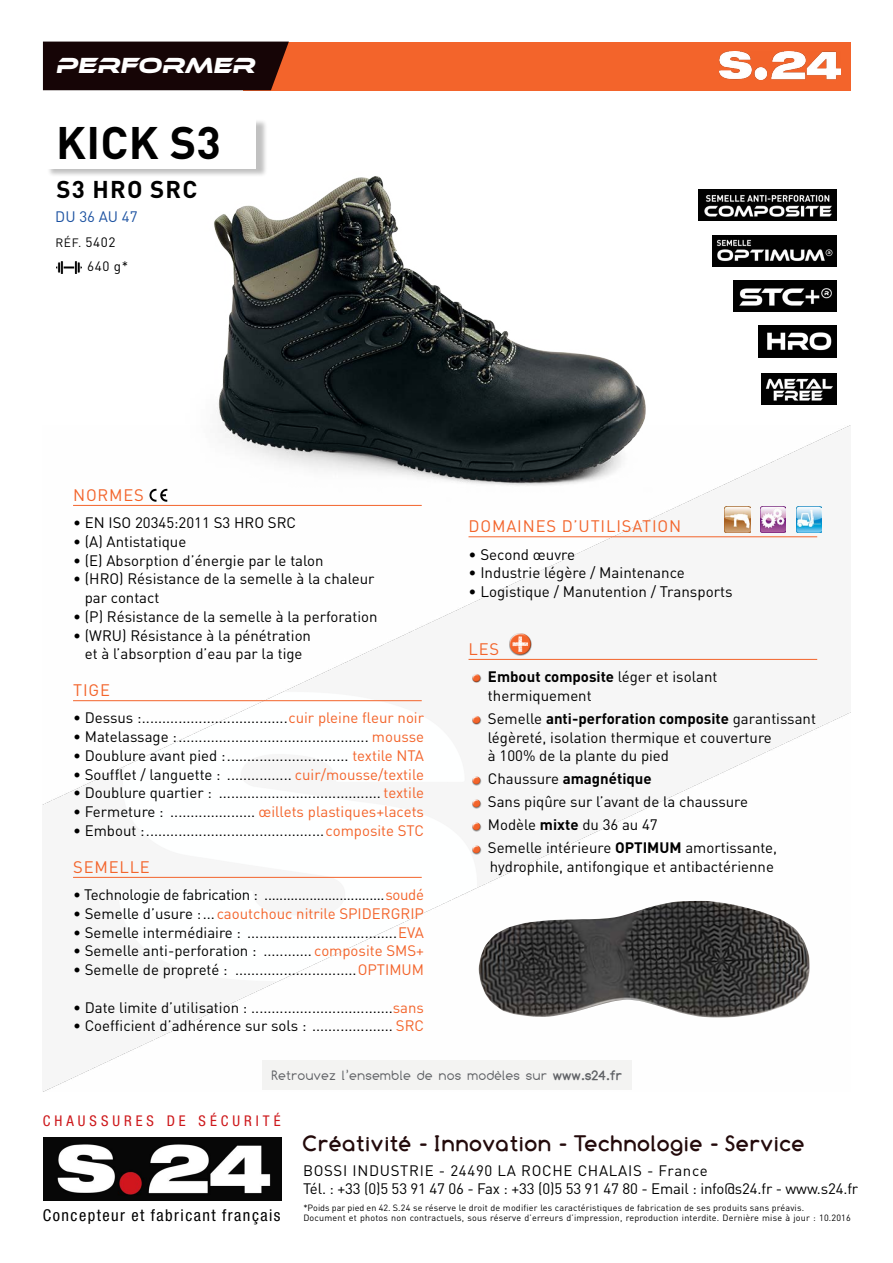
<style>
.page{position:relative;width:893px;height:1263px;background:#fff}
.page>*{position:absolute;margin:0;border:0;box-sizing:border-box;transform-origin:0 0}
.t1{font:700 45px "DIN Pro";letter-spacing:.01em;color:#000}
.t2{font:700 24px "DIN Pro";letter-spacing:.05em;color:#000}
.t3{font:italic 22.5px "Ethnocentric Rg";color:#fff}
.t4{font:700 21.9px "Comfortaa";letter-spacing:.06em;color:#230a0b}
.t5{font:16.5px "DIN Pro";letter-spacing:.05em;color:#f3642b}
.t6{font:condensed 16.35px "Helvetica Neue LT Std";letter-spacing:.09em;color:#000}
.t7{font:15.15px "DIN Pro";color:#000}
.t8{font:15px/18.8px "DIN Pro";color:#000}
.t9{font:15px/17.9px "DIN Pro";letter-spacing:.03em;color:#000}
.t10{font:15px "DIN Pro";letter-spacing:-.02em;color:#000}
.t11{font:15px "DIN Pro";color:#f3642b}
.t12{font:15px "DIN Pro";color:#1c52a1}
.t13{font:condensed 14.85px "Helvetica Neue LT Std";letter-spacing:.27em;color:#cd171a}
.t14{font:13.5px "Comfortaa";letter-spacing:.02em;color:#606266}
.t15{font:13.5px "DIN Pro";color:#000}
.t16{font:12px "DIN Pro";color:#000}
.t17{font:9px/10.8px "DIN Pro";letter-spacing:.02em;color:#000}
.s1{font-size:13.5px}
.s2{color:#f3642b}
.s3{color:#000}
.s4{font-weight:700}
</style>
<div class="page">
<img style="left:43px;top:426px;width:808px;height:665px">
<div style="left:262px;top:1060px;width:370px;height:30px;background:#f3f3f2"></div>
<div style="left:47px;top:119px;width:221px;height:59px;background:#000;opacity:.25"></div>
<div style="left:43px;top:119px;width:212px;height:50px;background:#fff"></div>
<div style="left:243px;top:42px;width:608px;height:48px;background:#f3642b"></div>
<div style="left:43px;top:42px;width:246px;height:48px;background:#160506"></div>
<img style="left:719px;top:52px;width:122px;height:28px">
<img style="left:713px;top:236px;width:124px;height:30px">
<img style="left:57px;top:261px;width:25px;height:12px">
<img style="left:758px;top:326px;width:79px;height:31px">
<img style="left:761px;top:374px;width:76px;height:30px">
<img style="left:698px;top:190px;width:139px;height:31px">
<img style="left:734px;top:280px;width:102px;height:31px">
<img style="left:43px;top:1138px;width:239px;height:62px">
<hr style="left:73px;top:505px;width:349px;height:1px;background:#f3642b">
<hr style="left:73px;top:700px;width:349px;height:1px;background:#f3642b">
<hr style="left:73px;top:877px;width:349px;height:1px;background:#f3642b">
<hr style="left:468px;top:536px;width:349px;height:1px;background:#f3642b">
<hr style="left:468px;top:659px;width:349px;height:1px;background:#f3642b">
<img style="left:725px;top:507px;width:25px;height:25px">
<img style="left:760px;top:507px;width:26px;height:25px">
<img style="left:796px;top:507px;width:25px;height:25px">
<svg style="left:508px;top:631px;width:25px;height:18px"></svg>
<div style="left:509px;top:634px;width:24px;height:22px;background:#000;opacity:.75"></div>
<svg style="left:512px;top:636px;width:16px;height:16px"></svg>
<div style="left:471px;top:672px;width:11px;height:8px;background:#f6f6f6"></div>
<div style="left:471px;top:674px;width:12px;height:10px;background:#000;opacity:.75"></div>
<div style="left:471px;top:714px;width:11px;height:8px;background:#f6f6f6"></div>
<div style="left:471px;top:716px;width:12px;height:10px;background:#000;opacity:.75"></div>
<div style="left:471px;top:775px;width:11px;height:8px;background:#f6f6f6"></div>
<div style="left:471px;top:776px;width:12px;height:10px;background:#000;opacity:.75"></div>
<div style="left:471px;top:798px;width:11px;height:8px;background:#f6f6f6"></div>
<div style="left:471px;top:799px;width:12px;height:10px;background:#000;opacity:.75"></div>
<div style="left:471px;top:821px;width:11px;height:8px;background:#f6f6f6"></div>
<div style="left:471px;top:822px;width:12px;height:10px;background:#000;opacity:.75"></div>
<div style="left:471px;top:844px;width:11px;height:8px;background:#f6f6f6"></div>
<div style="left:471px;top:845px;width:12px;height:10px;background:#000;opacity:.75"></div>
<img style="left:146px;top:125px;width:544px;height:382px">
<img style="left:479px;top:901px;width:331px;height:116px">
<h3 class="t3" style="left:55px;top:51px;width:201px">PERFORMER</h3>
<h1 class="t1" style="left:56px;top:112px;width:166px">KICK S3</h1>
<h2 class="t2" style="left:57px;top:173px;width:142px">S3 HRO SRC</h2>
<p class="t16" style="left:55px;top:234px;width:62px">RÉF. <span class="s1">5402</span></p>
<p class="t15" style="left:87px;top:257px;width:42px">640 g*</p>
<p class="t12" style="left:55px;top:207px;width:84px">DU 36 AU 47</p>
<p class="t5" style="left:73px;top:484px;width:72px">NORMES</p>
<p class="t8" style="left:73px;top:513px;width:224px">• EN ISO 20345:2011 S3 HRO SRC</p>
<p class="t8" style="left:73px;top:531px;width:115px">• (A) Antistatique</p>
<p class="t8" style="left:73px;top:550px;width:252px">• (E) Absorption d’énergie par le talon</p>
<p class="t8" style="left:85px;top:569px;width:291px;text-indent:-12px">• (HRO) Résistance de la semelle à la chaleur par contact</p>
<p class="t8" style="left:73px;top:606px;width:306px">• (P) Résistance de la semelle à la perforation</p>
<p class="t8" style="left:73px;top:625px;width:239px;text-align:center">• (WRU) Résistance à la pénétration et à l’absorption d’eau par la tige</p>
<p class="t5" style="left:73px;top:679px;width:38px">TIGE</p>
<p class="t8" style="left:73px;top:708px;width:352px">• Dessus :....................................<span class="s2">cuir pleine fleur noir</span></p>
<p class="t8" style="left:73px;top:727px;width:352px">• Matelassage :............................................... <span class="s2">mousse</span></p>
<p class="t8" style="left:73px;top:745px;width:352px">• Doublure avant pied :.............................. <span class="s2">textile NTA</span></p>
<p class="t8" style="left:73px;top:764px;width:352px">• Soufflet / languette : ................ <span class="s2">cuir/mousse/textile</span></p>
<p class="t8" style="left:73px;top:783px;width:352px">• Doublure quartier : ........................................ <span class="s2">textile</span></p>
<p class="t8" style="left:73px;top:802px;width:352px">• Fermeture : ..................... <span class="s2">œillets plastiques+lacets</span></p>
<p class="t8" style="left:73px;top:820px;width:352px">• Embout :............................................<span class="s2">composite STC</span></p>
<p class="t5" style="left:73px;top:855px;width:78px">SEMELLE</p>
<p class="t10" style="left:73px;top:884px;width:352px">• Technologie de fabrication : ................................<span class="s2">soudé</span></p>
<p class="t11" style="left:73px;top:903px;width:352px"><span class="s3">• Semelle d’usure :...</span> caoutchouc nitrile SPIDERGRIP</p>
<p class="t8" style="left:73px;top:922px;width:353px">• Semelle intermédiaire : .....................................<span class="s2">EVA</span></p>
<p class="t8" style="left:73px;top:941px;width:352px">• Semelle anti-perforation : ............ <span class="s2">composite SMS+</span></p>
<p class="t8" style="left:73px;top:959px;width:352px">• Semelle de propreté : ..............................<span class="s2">OPTIMUM</span></p>
<p class="t8" style="left:73px;top:997px;width:352px">• Date limite d’utilisation : ...................................<span class="s2">sans</span></p>
<p class="t8" style="left:73px;top:1016px;width:352px">• Coefficient d’adhérence sur sols : .................... <span class="s2">SRC</span></p>
<p class="t5" style="left:469px;top:515px;width:214px">DOMAINES D’UTILISATION</p>
<p class="t7" style="left:468px;top:544px;width:108px">• Second œuvre</p>
<p class="t7" style="left:468px;top:563px;width:218px">• Industrie légère / Maintenance</p>
<p class="t7" style="left:468px;top:582px;width:266px">• Logistique / Manutention / Transports</p>
<p class="t5" style="left:469px;top:638px;width:32px">LES</p>
<p class="t8" style="left:488px;top:667px;width:231px"><span class="s4">Embout composite</span> léger et isolant thermiquement</p>
<p class="t8" style="left:488px;top:708px;width:330px">Semelle <span class="s4">anti-perforation composite</span> garantissant légèreté, isolation thermique et couverture<br>à 100% de la plante du pied</p>
<p class="t8" style="left:488px;top:767px;width:291px;line-height:23px">Chaussure <span class="s4">amagnétique<br></span>Sans piqûre sur l’avant de la chaussure<br>Modèle <span class="s4">mixte</span> du 36 au 47<br>Semelle intérieure <span class="s4">OPTIMUM</span> amortissante,</p>
<p class="t8" style="left:490px;top:857px;width:286px">hydrophile, antifongique et antibactérienne</p>
<p class="t14" style="left:272px;top:1068px;width:352px">Retrouvez l’ensemble de nos modèles sur <span class="s4">www.s24.fr</span></p>
<p class="t13" style="left:43px;top:1112px;width:239px">CHAUSSURES DE SÉCURITÉ</p>
<h3 class="t4" style="left:303px;top:1131px;width:503px">Créativité - Innovation - Technologie - Service</h3>
<p class="t9" style="left:303px;top:1161px;width:557px">BOSSI INDUSTRIE - 24490 LA ROCHE CHALAIS - France<br>Tél. : +33 (0)5 53 91 47 06 - Fax : +33 (0)5 53 91 47 80 - Email : info@s24.fr - www.s24.fr</p>
<p class="t6" style="left:43px;top:1206px;width:239px">Concepteur et fabricant français</p>
<p class="t17" style="left:303px;top:1201px;width:549px">*Poids par pied en 42. S.24 se réserve le droit de modifier les caractéristiques de fabrication de ses produits sans préavis.<br>Document et photos non contractuels, sous réserve d’erreurs d’impression, reproduction interdite. Dernière mise à jour : 10.2016</p>
</div>
